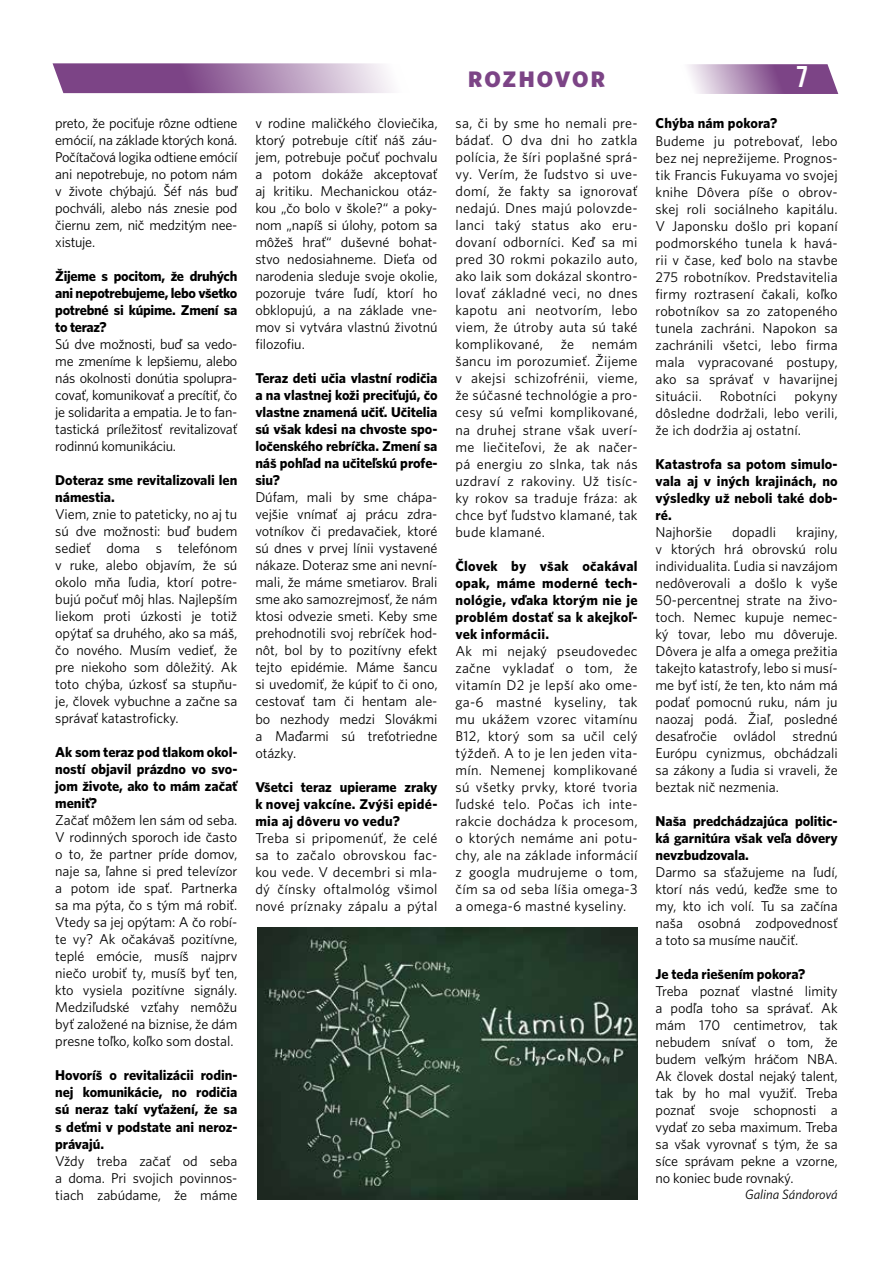
<style>
.page{position:relative;width:893px;height:1263px;background:#fff}
.page>*{position:absolute;margin:0;border:0;box-sizing:border-box;transform-origin:0 0}
.t1{font:30px "Bebas Neue";color:#fff}
.t2{font:22.5px "Whitney CE Black";letter-spacing:.09em;color:#7c4486}
.t3{font:14.25px/17px "Whitney C Ebook";letter-spacing:-.005em;color:#000;text-align:justify}
.t4{font:14.25px/17px "Whitney CE Bold";letter-spacing:-.005em;color:#000;text-align:justify}
.t5{font:italic 13.5px "Whitney C Ebook";color:#000}
</style>
<div class="page">
<svg style="left:688px;top:64px;width:150px;height:30px;background:#a883af"></svg>
<svg style="left:53px;top:63px;width:340px;height:30px;background:#a57fac"></svg>
<img style="left:257px;top:927px;width:381px;height:272px">
<p class="t3" style="left:55px;top:114px;width:184px">preto, že pociťuje rôzne odtiene emócií, na základe ktorých koná.<br>Počítačová logika odtiene emócií ani nepotrebuje, no potom nám v živote chýbajú. Šéf nás buď pochváli, alebo nás znesie pod čiernu zem, nič medzitým nee&shy;xistuje.</p>
<p class="t4" style="left:55px;top:267px;width:184px">Žijeme s pocitom, že druhých ani nepotrebujeme, lebo všetko potrebné si kúpime. Zmení sa to teraz?</p>
<p class="t3" style="left:55px;top:335px;width:184px">Sú dve možnosti, buď sa vedo&shy;me zmeníme k lepšiemu, alebo nás okolnosti donútia spolupra&shy;covať, komunikovať a precítiť, čo je solidarita a empatia. Je to fan&shy;tastická príležitosť revitalizovať rodinnú komunikáciu.</p>
<p class="t4" style="left:55px;top:471px;width:184px">Doteraz sme revitalizovali len námestia.</p>
<p class="t3" style="left:55px;top:505px;width:184px">Viem, znie to pateticky, no aj tu sú dve možnosti: buď budem sedieť doma s telefónom v ruke, alebo objavím, že sú okolo mňa ľudia, ktorí potre&shy;bujú počuť môj hlas. Najlepším liekom proti úzkosti je totiž opýtať sa druhého, ako sa máš, čo nového. Musím vedieť, že pre niekoho som dôležitý. Ak toto chýba, úzkosť sa stupňu&shy;je, človek vybuchne a začne sa správať katastroficky.</p>
<p class="t4" style="left:55px;top:743px;width:184px">Ak som teraz pod tlakom okol&shy;ností objavil prázdno vo svo&shy;jom živote, ako to mám začať meniť?</p>
<p class="t3" style="left:55px;top:812px;width:184px">Začať môžem len sám od seba.<br>V rodinných sporoch ide často o to, že partner príde domov, naje sa, ľahne si pred televízor a potom ide spať. Partnerka sa ma pýta, čo s tým má robiť.<br>Vtedy sa jej opýtam: A čo robí&shy;te vy? Ak očakávaš pozitívne, teplé emócie, musíš najprv niečo urobiť ty, musíš byť ten, kto vysiela pozitívne signály.<br>Medziľudské vzťahy nemôžu byť založené na biznise, že dám presne toľko, koľko som dostal.</p>
<p class="t4" style="left:55px;top:1067px;width:184px">Hovoríš o revitalizácii rodin&shy;nej komunikácie, no rodičia sú neraz takí vyťažení, že sa s deťmi v podstate ani neroz&shy;právajú.</p>
<p class="t3" style="left:55px;top:1152px;width:184px">Vždy treba začať od seba a doma. Pri svojich povinnos&shy;tiach zabúdame, že máme</p>
<p class="t3" style="left:255px;top:114px;width:184px">v rodine maličkého človiečika, ktorý potrebuje cítiť náš záu&shy;jem, potrebuje počuť pochvalu a potom dokáže akceptovať aj kritiku. Mechanickou otáz&shy;kou „čo bolo v škole?“ a poky&shy;nom „napíš si úlohy, potom sa môžeš hrať“ duševné bohat&shy;stvo nedosiahneme. Dieťa od narodenia sleduje svoje okolie, pozoruje tváre ľudí, ktorí ho obklopujú, a na základe vne&shy;mov si vytvára vlastnú životnú filozofiu.</p>
<p class="t4" style="left:255px;top:369px;width:184px">Teraz deti učia vlastní rodičia a na vlastnej koži preciťujú, čo vlastne znamená učiť. Učitelia sú však kdesi na chvoste spo&shy;ločenského rebríčka. Zmení sa náš pohľad na učiteľskú profe&shy;siu?</p>
<p class="t3" style="left:255px;top:489px;width:184px">Dúfam, mali by sme chápa&shy;vejšie vnímať aj prácu zdra&shy;votníkov či predavačiek, ktoré sú dnes v prvej línii vystavené nákaze. Doteraz sme ani nevní&shy;mali, že máme smetiarov. Brali sme ako samozrejmosť, že nám ktosi odvezie smeti. Keby sme prehodnotili svoj rebríček hod&shy;nôt, bol by to pozitívny efekt tejto epidémie. Máme šancu si uvedomiť, že kúpiť to či ono, cestovať tam či hentam ale&shy;bo nezhody medzi Slovákmi a Maďarmi sú treťotriedne otázky.</p>
<p class="t4" style="left:255px;top:778px;width:184px">Všetci teraz upierame zraky k novej vakcíne. Zvýši epidé&shy;mia aj dôveru vo vedu?</p>
<p class="t3" style="left:255px;top:829px;width:184px">Treba si pripomenúť, že celé sa to začalo obrovskou fac&shy;kou vede. V decembri si mla&shy;dý čínsky oftalmológ všimol nové príznaky zápalu a pýtal</p>
<h2 class="t2" style="left:468px;top:65px;width:139px">ROZHOVOR</h2>
<h1 class="t1" style="left:796px;top:60px;width:13px">7</h1>
<p class="t3" style="left:455px;top:115px;width:184px">sa, či by sme ho nemali pre&shy;bádať. O dva dni ho zatkla polícia, že šíri poplašné sprá&shy;vy. Verím, že ľudstvo si uve&shy;domí, že fakty sa ignorovať nedajú. Dnes majú polovzde&shy;lanci taký status ako eru&shy;dovaní odborníci. Keď sa mi pred 30 rokmi pokazilo auto, ako laik som dokázal skontro&shy;lovať základné veci, no dnes kapotu ani neotvorím, lebo viem, že útroby auta sú také komplikované, že nemám šancu im porozumieť. Žijeme v akejsi schizofrénii, vieme, že súčasné technológie a pro&shy;cesy sú veľmi komplikované, na druhej strane však uverí&shy;me liečiteľovi, že ak načer&shy;pá energiu zo slnka, tak nás uzdraví z rakoviny. Už tisíc&shy;ky rokov sa traduje fráza: ak chce byť ľudstvo klamané, tak bude klamané.</p>
<p class="t4" style="left:455px;top:557px;width:184px">Človek by však očakával opak, máme moderné tech&shy;nológie, vďaka ktorým nie je problém dostať sa k akejkoľ&shy;vek informácii.</p>
<p class="t3" style="left:455px;top:642px;width:184px">Ak mi nejaký pseudovedec začne vykladať o tom, že vitamín D2 je lepší ako ome&shy;ga-6 mastné kyseliny, tak mu ukážem vzorec vitamínu B12, ktorý som sa učil celý týždeň. A to je len jeden vita&shy;mín. Nemenej komplikované sú všetky prvky, ktoré tvoria ľudské telo. Počas ich inte&shy;rakcie dochádza k procesom, o ktorých nemáme ani potu&shy;chy, ale na základe informácií z googla mudrujeme o tom, čím sa od seba líšia omega-3 a omega-6 mastné kyseliny.</p>
<p class="t4" style="left:656px;top:115px;width:123px">Chýba nám pokora?</p>
<p class="t3" style="left:656px;top:132px;width:184px">Budeme ju potrebovať, lebo bez nej neprežijeme. Prognos&shy;tik Francis Fukuyama vo svojej knihe Dôvera píše o obrov&shy;skej roli sociálneho kapitálu.<br>V Japonsku došlo pri kopaní podmorského tunela k havá&shy;rii v čase, keď bolo na stavbe 275 robotníkov. Predstavitelia firmy roztrasení čakali, koľko robotníkov sa zo zatopeného tunela zachráni. Napokon sa zachránili všetci, lebo firma mala vypracované postupy, ako sa správať v havarijnej situácii.</p>
<p class="t3" style="left:656px;top:387px;width:184px;text-indent:139px">pokyny dôsledne dodržali, lebo verili, že ich dodržia aj ostatní.</p>
<p class="t4" style="left:656px;top:455px;width:184px">Katastrofa sa potom simulo&shy;vala aj v iných krajinách, no výsledky už neboli také dob&shy;ré.</p>
<p class="t3" style="left:656px;top:523px;width:58px">Najhoršie</p>
<p class="t3" style="left:732px;top:523px;width:45px">dopadli</p>
<p class="t3" style="left:720px;top:387px;width:58px">Robotníci</p>
<p class="t3" style="left:656px;top:523px;width:184px;text-indent:140px">krajiny, v ktorých hrá obrovskú rolu individualita. Ľudia si navzájom nedôverovali a došlo k vyše 50-percentnej strate na živo&shy;toch. Nemec kupuje nemec&shy;ký tovar, lebo mu dôveruje.<br>Dôvera je alfa a omega prežitia takejto katastrofy, lebo si musí&shy;me byť istí, že ten, kto nám má podať pomocnú ruku, nám ju naozaj podá. Žiaľ, posledné desaťročie ovládol strednú Európu cynizmus, obchádzali sa zákony a ľudia si vraveli, že beztak nič nezmenia.</p>
<p class="t4" style="left:656px;top:812px;width:184px">Naša predchádzajúca politic&shy;ká garnitúra však veľa dôvery nevzbudzovala.</p>
<p class="t3" style="left:656px;top:864px;width:184px">Darmo sa sťažujeme na ľudí, ktorí nás vedú, keďže sme to my, kto ich volí. Tu sa začína naša osobná zodpovednosť a toto sa musíme naučiť.</p>
<p class="t4" style="left:656px;top:965px;width:151px">Je teda riešením pokora?</p>
<p class="t3" style="left:656px;top:983px;width:184px">Treba poznať vlastné limity a podľa toho sa správať. Ak mám 170 centimetrov, tak nebudem snívať o tom, že budem veľkým hráčom NBA.<br>Ak človek dostal nejaký talent, tak by ho mal využiť. Treba poznať svoje schopnosti a vydať zo seba maximum. Treba sa však vyrovnať s tým, že sa síce správam pekne a vzorne, no koniec bude rovnaký.</p>
<p class="t5" style="left:745px;top:1187px;width:94px">Galina Sándorová</p>
</div>
